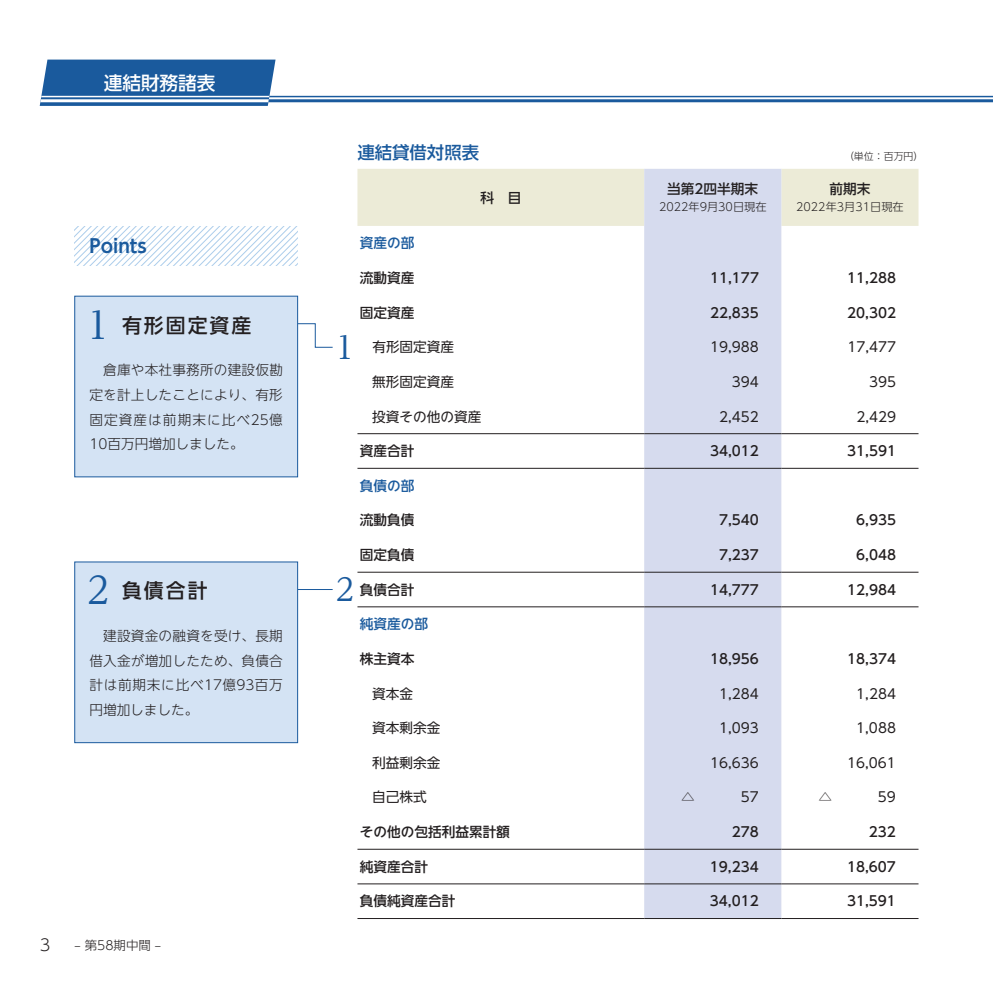
<style>
.page{position:relative;width:993px;height:993px;background:#fff}
.page>*{position:absolute;margin:0;border:0;box-sizing:border-box;transform-origin:0 0}
.t1{font:30.97px "UD Reimin Pro";color:#1a5a9d}
.t2{font:500 19.78px "UD Shin Go NT Pro";letter-spacing:.1em;color:#231f20}
.t3{font:500 18.55px "UD Shin Go Pro";color:#fff}
.t4{font:700 18.55px "UD Shin Go NT Pro De";color:#1a5a9d}
.t5{font:500 17.32px "UD Shin Go Pro";color:#1a5a9d}
.t6{font:300 16.1px "UD Shin Go Pro";color:#231f20}
.t7{font:500 13.65px "UD Shin Go NT Pro";color:#231f20}
.t8{font:300 13.65px/24.8px "UD Shin Go NT Pro";letter-spacing:.015em;color:#231f20;text-align:justify}
.t9{font:13.65px "UD Shin Go NT Pro";color:#231f20}
.t10{font:500 13.65px "UD Shin Go NT Pro";color:#1a5a9d}
.t11{font:300 12.42px "UD Shin Go Pro";color:#231f20}
.t12{font:300 11.2px "UD Shin Go NT Pro";color:#231f20}
.t13{font:300 9.97px "UD Shin Go Pro";color:#231f20}
.s1{font-family:"UD Reimin Pro";font-weight:400;font-size:37.27px;color:#1a5a9d}
</style>
<div class="page">
<svg style="left:74px;top:226px;width:224px;height:39px"></svg>
<div style="left:74px;top:296px;width:224px;height:181px;background:#d4e3f4;border:1px solid #1a5a9d"></div>
<div style="left:74px;top:561px;width:224px;height:181px;background:#d4e3f4;border:1px solid #1a5a9d"></div>
<svg style="left:40px;top:60px;width:235px;height:46px;background:#2562a1"></svg>
<hr style="left:40px;top:99px;width:229px;height:3px;background:#fff">
<hr style="left:268px;top:99px;width:724px;height:3px;background:#1a5a9d">
<hr style="left:41px;top:96px;width:228px;height:1px;background:#fff">
<hr style="left:269px;top:96px;width:723px;height:1px;background:#1a5a9d">
<div style="left:357px;top:169px;width:561px;height:57px;background:#ecebd7"></div>
<div style="left:644px;top:169px;width:137px;height:748px;background:#d6dbee"></div>
<hr style="left:357px;top:433px;width:287px;height:1px;background:#231f20">
<hr style="left:644px;top:433px;width:137px;height:1px;background:#231f20">
<hr style="left:781px;top:433px;width:137px;height:1px;background:#231f20">
<hr style="left:357px;top:468px;width:287px;height:1px;background:#231f20">
<hr style="left:644px;top:468px;width:137px;height:1px;background:#231f20">
<hr style="left:781px;top:468px;width:137px;height:1px;background:#231f20">
<hr style="left:357px;top:571px;width:287px;height:1px;background:#231f20">
<hr style="left:644px;top:571px;width:137px;height:1px;background:#231f20">
<hr style="left:781px;top:571px;width:137px;height:1px;background:#231f20">
<hr style="left:357px;top:606px;width:287px;height:1px;background:#231f20">
<hr style="left:644px;top:606px;width:137px;height:1px;background:#231f20">
<hr style="left:781px;top:606px;width:137px;height:1px;background:#231f20">
<hr style="left:357px;top:848px;width:287px;height:1px;background:#231f20">
<hr style="left:644px;top:848px;width:137px;height:1px;background:#231f20">
<hr style="left:781px;top:848px;width:137px;height:1px;background:#231f20">
<hr style="left:357px;top:883px;width:287px;height:1px;background:#231f20">
<hr style="left:644px;top:883px;width:137px;height:1px;background:#231f20">
<hr style="left:781px;top:883px;width:137px;height:1px;background:#231f20">
<hr style="left:357px;top:917px;width:287px;height:1px;background:#231f20">
<hr style="left:644px;top:917px;width:137px;height:1px;background:#231f20">
<hr style="left:781px;top:917px;width:137px;height:1px;background:#231f20">
<svg style="left:297px;top:323px;width:36px;height:25px"></svg>
<hr style="left:298px;top:589px;width:34px;height:1px;background:#1a5a9d">
<h3 class="t3" style="left:104px;top:68px;width:113px">連結財務諸表</h3>
<h3 class="t4" style="left:89px;top:230px;width:59px">Points</h3>
<h2 class="t2" style="left:87px;top:309px;width:166px"><span class="s1">1</span> 有形固定資産</h2>
<p class="t8" style="left:89px;top:357px;width:195px">　倉庫や本社事務所の建設仮勘定を計上したことにより、有形固定資産は前期末に比べ25億10百万円増加しました。</p>
<h2 class="t2" style="left:87px;top:574px;width:122px"><span class="s1">2</span> 負債合計</h2>
<p class="t8" style="left:89px;top:622px;width:195px">　建設資金の融資を受け、長期借入金が増加したため、負債合計は前期末に比べ17億93百万円増加しました。</p>
<p class="t6" style="left:40px;top:931px;width:12px">3</p>
<p class="t11" style="left:74px;top:934px;width:88px">– 第58期中間 –</p>
<p class="t5" style="left:357px;top:139px;width:123px">連結貸借対照表</p>
<p class="t7" style="left:480px;top:186px;width:42px">科　目</p>
<p class="t7" style="left:667px;top:178px;width:92px">当第2四半期末</p>
<p class="t12" style="left:658px;top:198px;width:109px">2022年9月30日現在</p>
<p class="t13" style="left:843px;top:148px;width:81px">（単位：百万円）</p>
<p class="t7" style="left:829px;top:178px;width:42px">前期末</p>
<p class="t12" style="left:796px;top:198px;width:109px">2022年3月31日現在</p>
<p class="t10" style="left:360px;top:232px;width:56px">資産の部</p>
<p class="t7" style="left:360px;top:267px;width:56px">流動資産</p>
<p class="t7" style="left:710px;top:267px;width:50px">11,177</p>
<p class="t7" style="left:847px;top:267px;width:50px">11,288</p>
<p class="t7" style="left:360px;top:301px;width:56px">固定資産</p>
<p class="t7" style="left:710px;top:301px;width:50px">22,835</p>
<p class="t7" style="left:847px;top:301px;width:50px">20,302</p>
<p class="t9" style="left:372px;top:336px;width:83px">有形固定資産</p>
<p class="t9" style="left:710px;top:336px;width:50px">19,988</p>
<p class="t9" style="left:847px;top:336px;width:50px">17,477</p>
<p class="t9" style="left:372px;top:370px;width:83px">無形固定資産</p>
<p class="t9" style="left:731px;top:370px;width:29px">394</p>
<p class="t9" style="left:868px;top:370px;width:29px">395</p>
<p class="t9" style="left:372px;top:405px;width:111px">投資その他の資産</p>
<p class="t9" style="left:719px;top:405px;width:41px">2,452</p>
<p class="t9" style="left:856px;top:405px;width:41px">2,429</p>
<p class="t7" style="left:360px;top:440px;width:56px">資産合計</p>
<p class="t7" style="left:709px;top:440px;width:50px">34,012</p>
<p class="t7" style="left:846px;top:440px;width:50px">31,591</p>
<p class="t10" style="left:360px;top:474px;width:56px">負債の部</p>
<p class="t7" style="left:360px;top:509px;width:56px">流動負債</p>
<p class="t7" style="left:718px;top:509px;width:41px">7,540</p>
<p class="t7" style="left:855px;top:509px;width:41px">6,935</p>
<p class="t7" style="left:360px;top:543px;width:56px">固定負債</p>
<p class="t7" style="left:718px;top:543px;width:41px">7,237</p>
<p class="t7" style="left:855px;top:543px;width:41px">6,048</p>
<p class="t7" style="left:360px;top:578px;width:56px">負債合計</p>
<p class="t7" style="left:709px;top:578px;width:50px">14,777</p>
<p class="t7" style="left:846px;top:578px;width:50px">12,984</p>
<p class="t10" style="left:360px;top:612px;width:70px">純資産の部</p>
<p class="t7" style="left:360px;top:647px;width:56px">株主資本</p>
<p class="t7" style="left:709px;top:647px;width:50px">18,956</p>
<p class="t7" style="left:846px;top:647px;width:50px">18,374</p>
<p class="t9" style="left:372px;top:682px;width:42px">資本金</p>
<p class="t9" style="left:719px;top:682px;width:41px">1,284</p>
<p class="t9" style="left:856px;top:682px;width:41px">1,284</p>
<p class="t9" style="left:372px;top:716px;width:70px">資本剰余金</p>
<p class="t9" style="left:719px;top:716px;width:41px">1,093</p>
<p class="t9" style="left:856px;top:716px;width:41px">1,088</p>
<p class="t9" style="left:372px;top:751px;width:70px">利益剰余金</p>
<p class="t9" style="left:710px;top:751px;width:50px">16,636</p>
<p class="t9" style="left:847px;top:751px;width:50px">16,061</p>
<p class="t9" style="left:372px;top:785px;width:56px">自己株式</p>
<p class="t9" style="left:681px;top:785px;width:15px">△</p>
<p class="t9" style="left:740px;top:785px;width:20px">57</p>
<p class="t9" style="left:818px;top:785px;width:15px">△</p>
<p class="t9" style="left:877px;top:785px;width:20px">59</p>
<p class="t7" style="left:359px;top:820px;width:152px">その他の包括利益累計額</p>
<p class="t7" style="left:731px;top:820px;width:29px">278</p>
<p class="t7" style="left:868px;top:820px;width:29px">232</p>
<p class="t7" style="left:359px;top:855px;width:70px">純資産合計</p>
<p class="t7" style="left:709px;top:855px;width:50px">19,234</p>
<p class="t7" style="left:846px;top:855px;width:50px">18,607</p>
<p class="t7" style="left:359px;top:889px;width:97px">負債純資産合計</p>
<p class="t7" style="left:709px;top:889px;width:50px">34,012</p>
<p class="t7" style="left:846px;top:889px;width:50px">31,591</p>
<h1 class="t1" style="left:335px;top:322px;width:20px">1</h1>
<h1 class="t1" style="left:335px;top:564px;width:20px">2</h1>
</div>
